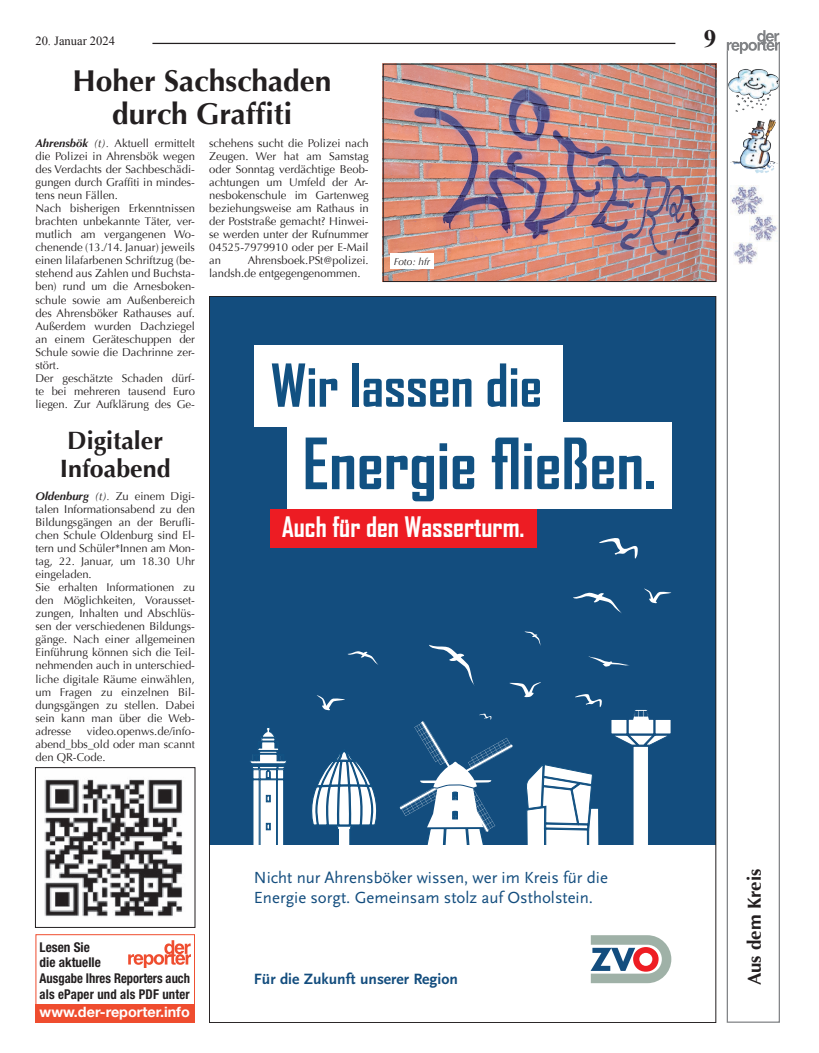
<style>
.page{position:relative;width:819px;height:1053px;background:#fff}
.page>*{position:absolute;margin:0;border:0;box-sizing:border-box;transform-origin:0 0}
.t1{font:700 67.5px "Agency FB";color:#115182}
.t2{font:700 56.62px "Agency FB";color:#115182}
.t3{font:700 30px/32.5px "Optima";color:#231f20;text-align:center}
.t4{font:700 27px "Agency FB";color:#fff}
.t5{font:700 25px/27.5px "Optima";color:#231f20}
.t6{font:700 25px "Times New Roman";color:#231f20}
.t7{font:700 18.75px "Optima";color:#231f20}
.t8{font:16.75px/20.2px "Scala Sans Pro";color:#134d7e}
.t9{font:700 15.62px "Scala Sans Pro";color:#134d7e}
.t10{font:700 14.38px "Helvetica Neue";color:#fff}
.t11{font:700 condensed 13.5px/15.6px "Helvetica Neue";color:#231f20}
.t12{font:12.5px "Times New Roman";color:#231f20}
.t13{font:11.25px/13px "Optima";color:#231f20}
.t14{font:italic 10px "Optima";color:#231f20}
.s1{font-weight:700;font-style:italic}
.s2{font-style:italic}
</style>
<div class="page">
<hr style="left:152px;top:43px;width:523px;height:1px;background:#231f20">
<div style="left:209px;top:296px;width:507px;height:550px;background:#134d7e"></div>
<svg style="left:573px;top:592px;width:49px;height:21px"></svg>
<svg style="left:599px;top:538px;width:39px;height:20px"></svg>
<svg style="left:644px;top:588px;width:27px;height:15px"></svg>
<svg style="left:317px;top:695px;width:28px;height:15px"></svg>
<svg style="left:509px;top:682px;width:32px;height:15px"></svg>
<svg style="left:347px;top:651px;width:31px;height:14px"></svg>
<svg style="left:429px;top:644px;width:45px;height:41px"></svg>
<svg style="left:524px;top:631px;width:17px;height:15px"></svg>
<svg style="left:588px;top:656px;width:41px;height:10px"></svg>
<svg style="left:575px;top:694px;width:27px;height:13px"></svg>
<svg style="left:399px;top:713px;width:114px;height:132px"></svg>
<svg style="left:312px;top:752px;width:65px;height:93px"></svg>
<svg style="left:250px;top:728px;width:36px;height:117px"></svg>
<svg style="left:526px;top:764px;width:73px;height:81px"></svg>
<svg style="left:611px;top:709px;width:60px;height:36px"></svg>
<div style="left:633px;top:746px;width:15px;height:109px;background:#fff"></div>
<div style="left:632px;top:746px;width:16px;height:110px;border:1px solid #134d7e"></div>
<div style="left:209px;top:845px;width:507px;height:15px;background:#fff"></div>
<div style="left:287px;top:422px;width:384px;height:86px;background:#fff"></div>
<div style="left:270px;top:509px;width:267px;height:38px;background:#ed1c23"></div>
<div style="left:254px;top:345px;width:308px;height:81px;background:#fff"></div>
<svg style="left:590px;top:935px;width:81px;height:48px"></svg>
<img style="left:385px;top:66px;width:329px;height:214px">
<div style="left:383px;top:64px;width:333px;height:218px;border:1px solid #231f20"></div>
<div style="left:390px;top:253px;width:44px;height:16px;background:#fff"></div>
<svg style="left:726px;top:54px;width:54px;height:968px"></svg>
<svg style="left:726px;top:30px;width:54px;height:24px"></svg>
<img style="left:730px;top:185px;width:33px;height:30px">
<img style="left:749px;top:216px;width:28px;height:25px">
<img style="left:733px;top:243px;width:24px;height:22px">
<img style="left:730px;top:119px;width:41px;height:51px">
<img style="left:727px;top:68px;width:51px;height:42px">
<img style="left:44px;top:779px;width:139px;height:138px">
<div style="left:35px;top:767px;width:160px;height:160px;border:1px solid #231f20"></div>
<svg style="left:128px;top:940px;width:62px;height:27px"></svg>
<div style="left:35px;top:934px;width:160px;height:88px;border:1px solid #ef4d2f"></div>
<div style="left:35px;top:1004px;width:160px;height:18px;background:#ef4d2f"></div>
<p class="t12" style="left:35px;top:32px;width:81px">20. Januar 2024</p>
<p class="t6" style="left:703px;top:21px;width:14px">9</p>
<p class="t3" style="left:72px;top:65px;width:261px">Hoher Sachschaden durch Graffiti</p>
<p class="t13" style="left:209px;top:136px;width:161px;text-align:justify">schehens sucht die Polizei nach Zeugen. Wer hat am Samstag oder Sonntag verdächtige Beob&shy;achtungen um Umfeld der Ar&shy;nesbokenschule im Gartenweg beziehungsweise am Rathaus in der Poststraße gemacht? Hinwei&shy;se werden unter der Rufnummer 04525-7979910 oder per E-Mail an</p>
<p class="t13" style="left:35px;top:136px;width:161px"><span class="s1">Ahrensbök</span> <span class="s2">(t).</span> Aktuell ermittelt die Polizei in Ahrensbök wegen des Verdachts der Sachbeschädi&shy;gungen durch Graffiti in mindes&shy;tens neun Fällen.<br>Nach bisherigen Erkenntnissen brachten unbekannte Täter, ver&shy;mutlich am vergangenen Wo&shy;chenende (13./14. Januar) jeweils einen lilafarbenen Schriftzug (be&shy;stehend aus Zahlen und Buchsta&shy;ben) rund um die Arnesboken&shy;schule sowie am Außenbereich des Ahrensböker Rathauses auf.<br>Außerdem wurden Dachziegel an einem Geräteschuppen der<br>Schule sowie die Dachrinne zer&shy;stört.<br>Der geschätzte Schaden dürf&shy;te bei mehreren tausend Euro liegen. Zur Aufklärung des Ge-</p>
<p class="t13" style="left:209px;top:254px;width:161px;text-indent:39px">Ahrensboek.PSt@polizei. landsh.de entgegengenommen.</p>
<p class="t14" style="left:394px;top:256px;width:38px">Foto: hfr</p>
<p class="t2" style="left:271px;top:350px;width:273px">Wir lassen die</p>
<p class="t5" style="left:60px;top:427px;width:112px">Digitaler<br>Infoabend</p>
<p class="t13" style="left:35px;top:489px;width:161px"><span class="s1">Oldenburg</span> <span class="s2">(t).</span> Zu einem Digi&shy;talen Informationsabend zu den<br>Bildungsgängen an der Berufli&shy;chen Schule Oldenburg sind El&shy;tern und Schüler*Innen am Mon&shy;tag, 22. Januar, um 18.30 Uhr eingeladen.<br>Sie erhalten Informationen zu den Möglichkeiten, Vorausset&shy;zungen, Inhalten und Abschlüs&shy;sen der verschiedenen Bildungs&shy;gänge. Nach einer allgemeinen<br>Einführung können sich die Teil&shy;nehmenden auch in unterschied&shy;liche digitale Räume einwählen, um Fragen zu einzelnen Bil&shy;dungsgängen zu stellen. Dabei sein kann man über die Web&shy;adresse</p>
<p class="t13" style="left:35px;top:724px;width:161px;text-align:justify;text-indent:51px">video.openws.de/info&shy;abend_bbs_old oder man scannt den QR-Code.</p>
<p class="t1" style="left:302px;top:422px;width:355px">Energie fließen.</p>
<p class="t4" style="left:282px;top:510px;width:244px">Auch für den Wasserturm.</p>
<p class="t11" style="left:40px;top:938px;width:152px">Lesen Sie<br>die aktuelle<br>Ausgabe Ihres Reporters auch als ePaper und als PDF unter</p>
<p class="t10" style="left:40px;top:1002px;width:152px">www.der-reporter.info</p>
<p class="t8" style="left:254px;top:867px;width:355px">Nicht nur Ahrensböker wissen, wer im Kreis für die<br>Energie sorgt. Gemeinsam stolz auf Ostholstein.</p>
<p class="t9" style="left:254px;top:969px;width:205px">Für die Zukunft unserer Region</p>
<p class="t7" style="left:743px;top:985px;width:118px;rotate:-90deg">Aus dem Kreis</p>
</div>
